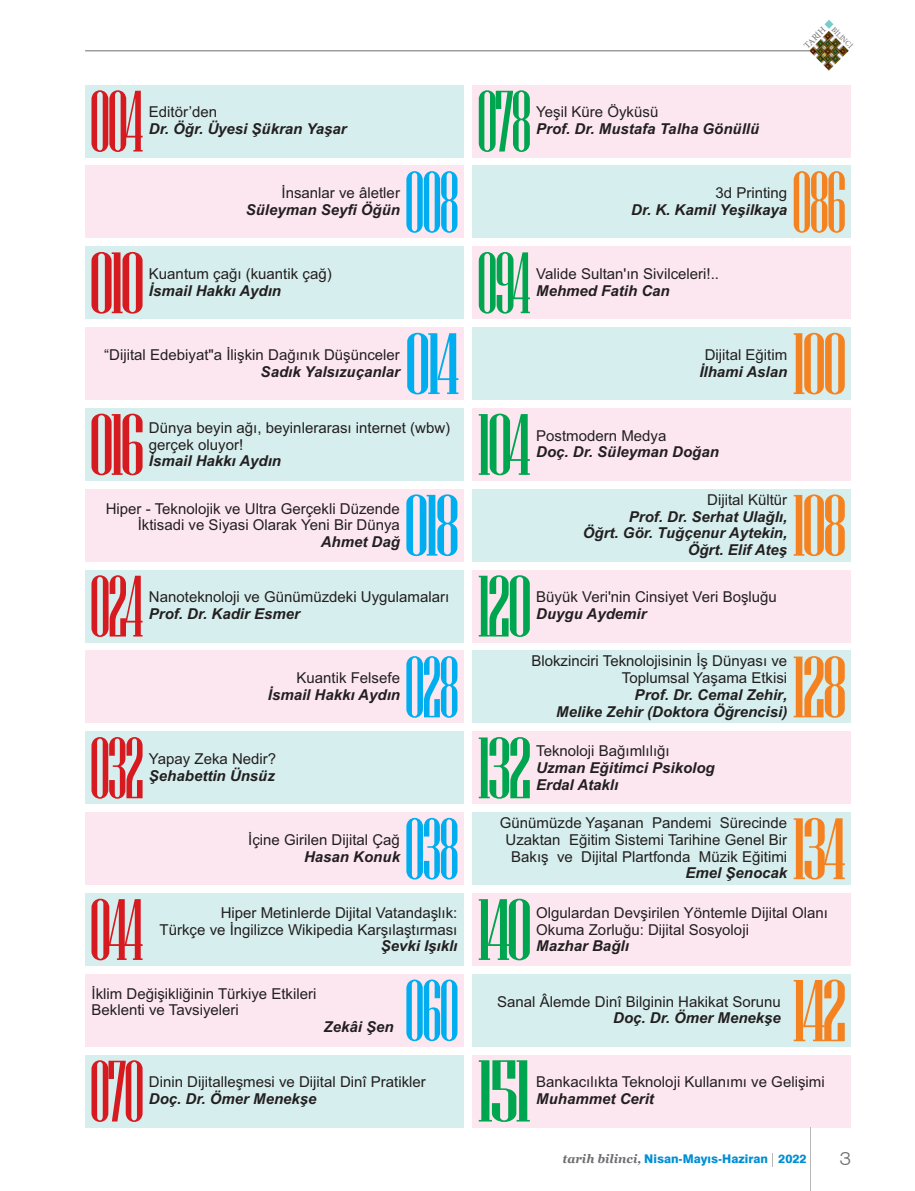
<style>
.page{position:relative;width:915px;height:1191px;background:#fff}
.page>*{position:absolute;margin:0;border:0;box-sizing:border-box;transform-origin:0 0}
.t1{font:87.45px "Niagara Solid";color:#f58220}
.t2{font:87.45px "Niagara Solid";color:#00a54f;scale:1.16 1}
.t3{font:86.85px "Niagara Solid";letter-spacing:-.045em;color:#00a54f}
.t4{font:86.85px "Niagara Solid";letter-spacing:-.045em;color:#d71920;scale:.81 1}
.t5{font:86.85px "Niagara Solid";letter-spacing:-.045em;color:#00aeef;scale:.78 1}
.t6{font:86.85px "Niagara Solid";letter-spacing:-.045em;color:#d71920;scale:.96 1}
.t7{font:86.85px "Niagara Solid";letter-spacing:-.045em;color:#00aeef;scale:.79 1}
.t8{font:86.85px "Niagara Solid";letter-spacing:-.045em;color:#00a54f;scale:.81 1}
.t9{font:86.85px "Niagara Solid";letter-spacing:-.045em;color:#f58220;scale:.94 1}
.t10{font:86.85px "Niagara Solid";letter-spacing:-.045em;color:#00aeef}
.t11{font:86.85px "Niagara Solid";letter-spacing:-.045em;color:#00aeef;scale:.96 1}
.t12{font:86.85px "Niagara Solid";letter-spacing:-.045em;color:#d71920;scale:.82 1}
.t13{font:86.85px "Niagara Solid";letter-spacing:-.045em;color:#d71920;scale:.8 1}
.t14{font:86.85px "Niagara Solid";letter-spacing:-.045em;color:#d71920;scale:.85 1}
.t15{font:86.85px "Niagara Solid";letter-spacing:-.045em;color:#f58220;scale:.78 1}
.t16{font:86.85px "Niagara Solid";letter-spacing:-.045em;color:#00a54f;scale:.96 1}
.t17{font:86.85px "Niagara Solid";letter-spacing:-.045em;color:#f58220;scale:.96 1}
.t18{font:86.85px "Niagara Solid";letter-spacing:-.045em;color:#f58220}
.t19{font:300 expanded 18px "Swiss 721 BT";color:#6c6d70}
.t20{font:15px/16.8px "Arial";color:#231f20;text-align:right}
.t21{font:italic 700 15px/16.8px "Arial";color:#231f20;text-align:right}
.t22{font:800 12px "Swiss 721 BT";color:#008fd5}
.t23{font:9px "Minion Pro";color:#6c6d70}
.t24{font:7.5px "Minion Pro";color:#6c6d70}
.s1{font-family:"Georgia";font-weight:700;font-style:italic;color:#6c6d70}
</style>
<div class="page">
<div style="left:85px;top:85px;width:378px;height:72px;background:#d6eeed"></div>
<div style="left:85px;top:166px;width:378px;height:72px;background:#fce7f0"></div>
<div style="left:85px;top:247px;width:378px;height:72px;background:#d6eeed"></div>
<div style="left:85px;top:327px;width:378px;height:73px;background:#fce7f0"></div>
<div style="left:85px;top:408px;width:378px;height:72px;background:#d6eeed"></div>
<div style="left:85px;top:489px;width:378px;height:72px;background:#fce7f0"></div>
<div style="left:85px;top:570px;width:378px;height:72px;background:#d6eeed"></div>
<div style="left:85px;top:651px;width:378px;height:72px;background:#fce7f0"></div>
<div style="left:85px;top:732px;width:378px;height:72px;background:#d6eeed"></div>
<div style="left:85px;top:812px;width:378px;height:72px;background:#fce7f0"></div>
<div style="left:85px;top:893px;width:378px;height:72px;background:#d6eeed"></div>
<div style="left:85px;top:974px;width:378px;height:72px;background:#fce7f0"></div>
<div style="left:85px;top:1055px;width:378px;height:72px;background:#d6eeed"></div>
<div style="left:472px;top:85px;width:378px;height:72px;background:#fce7f0"></div>
<div style="left:472px;top:166px;width:378px;height:72px;background:#d6eeed"></div>
<div style="left:472px;top:247px;width:378px;height:72px;background:#fce7f0"></div>
<div style="left:472px;top:327px;width:378px;height:73px;background:#d6eeed"></div>
<div style="left:472px;top:408px;width:378px;height:72px;background:#fce7f0"></div>
<div style="left:472px;top:489px;width:378px;height:72px;background:#d6eeed"></div>
<div style="left:472px;top:570px;width:378px;height:72px;background:#fce7f0"></div>
<div style="left:472px;top:651px;width:378px;height:72px;background:#d6eeed"></div>
<div style="left:472px;top:732px;width:378px;height:72px;background:#fce7f0"></div>
<div style="left:472px;top:812px;width:378px;height:72px;background:#d6eeed"></div>
<div style="left:472px;top:893px;width:378px;height:72px;background:#fce7f0"></div>
<div style="left:472px;top:974px;width:378px;height:72px;background:#d6eeed"></div>
<div style="left:472px;top:1055px;width:378px;height:72px;background:#fce7f0"></div>
<hr style="left:85px;top:51px;width:724px;height:1px;background:#6c6d70">
<img style="left:808px;top:31px;width:40px;height:40px">
<svg style="left:824px;top:20px;width:9px;height:9px"></svg>
<svg style="left:772px;top:1153px;width:1px;height:14px"></svg>
<hr style="left:810px;top:1127px;width:1px;height:64px;background:#b5b7b8">
<h2 class="t4" style="left:89px;top:75px;width:68px">004</h2>
<p class="t20" style="left:149px;top:104px;width:70px">Editör’den</p>
<p class="t21" style="left:149px;top:121px;width:199px">Dr. Öğr. Üyesi Şükran Yaşar</p>
<h2 class="t5" style="left:404px;top:156px;width:72px">008</h2>
<p class="t20" style="left:281px;top:185px;width:120px">İnsanlar ve âletler</p>
<p class="t21" style="left:245px;top:202px;width:156px">Süleyman Seyfi Öğün</p>
<h2 class="t6" style="left:89px;top:237px;width:60px">010</h2>
<p class="t20" style="left:149px;top:265px;width:184px">Kuantum çağı (kuantik çağ)</p>
<p class="t21" style="left:149px;top:282px;width:133px">İsmail Hakkı Aydın</p>
<h2 class="t10" style="left:404px;top:318px;width:56px">014</h2>
<p class="t20" style="left:104px;top:346px;width:297px">“Dijital Edebiyat"a İlişkin Dağınık Düşünceler</p>
<p class="t21" style="left:260px;top:363px;width:141px">Sadık Yalsızuçanlar</p>
<h2 class="t6" style="left:89px;top:399px;width:60px">016</h2>
<p class="t20" style="left:149px;top:419px;width:302px;text-align:left">Dünya beyin ağı, beyinlerarası internet (wbw) gerçek oluyor!</p>
<p class="t21" style="left:149px;top:453px;width:133px">İsmail Hakkı Aydın</p>
<p class="t20" style="left:106px;top:500px;width:295px">Hiper - Teknolojik ve Ultra Gerçekli Düzende<br>İktisadi ve Siyasi Olarak Yeni Bir Dünya</p>
<p class="t21" style="left:320px;top:534px;width:81px">Ahmet Dağ</p>
<h2 class="t12" style="left:89px;top:560px;width:67px">024</h2>
<h2 class="t7" style="left:404px;top:641px;width:71px">028</h2>
<h2 class="t11" style="left:404px;top:479px;width:60px">018</h2>
<p class="t20" style="left:149px;top:589px;width:302px">Nanoteknoloji ve Günümüzdeki Uygulamaları</p>
<p class="t21" style="left:149px;top:606px;width:152px">Prof. Dr. Kadir Esmer</p>
<p class="t20" style="left:296px;top:669px;width:105px">Kuantik Felsefe</p>
<p class="t21" style="left:268px;top:686px;width:134px">İsmail Hakkı Aydın</p>
<h2 class="t13" style="left:89px;top:722px;width:71px">032</h2>
<p class="t20" style="left:149px;top:750px;width:129px">Yapay Zeka Nedir?</p>
<p class="t21" style="left:149px;top:767px;width:127px">Şehabettin Ünsüz</p>
<h2 class="t7" style="left:404px;top:803px;width:71px">038</h2>
<p class="t20" style="left:248px;top:831px;width:153px">İçine Girilen Dijital Çağ</p>
<p class="t21" style="left:304px;top:848px;width:97px">Hasan Konuk</p>
<h2 class="t14" style="left:89px;top:884px;width:65px">044</h2>
<p class="t20" style="left:159px;top:904px;width:299px">Hiper Metinlerde Dijital Vatandaşlık:<br>Türkçe ve İngilizce Wikipedia Karşılaştırması</p>
<p class="t21" style="left:380px;top:938px;width:78px">Şevki Işıklı</p>
<p class="t20" style="left:91px;top:985px;width:226px;text-align:left">İklim Değişikliğinin Türkiye Etkileri<br>Beklenti ve Tavsiyeleri</p>
<p class="t21" style="left:323px;top:1019px;width:72px">Zekâi Şen</p>
<h2 class="t4" style="left:89px;top:1045px;width:70px">070</h2>
<h2 class="t5" style="left:404px;top:964px;width:72px">060</h2>
<p class="t20" style="left:149px;top:1073px;width:278px">Dinin Dijitalleşmesi ve Dijital Dinî Pratikler</p>
<p class="t21" style="left:149px;top:1090px;width:169px">Doç. Dr. Ömer Menekşe</p>
<h2 class="t8" style="left:476px;top:75px;width:70px">078</h2>
<p class="t20" style="left:536px;top:104px;width:123px">Yeşil Küre Öyküsü</p>
<p class="t21" style="left:536px;top:121px;width:224px">Prof. Dr. Mustafa Talha Gönüllü</p>
<p class="t23" style="left:801px;top:43px;width:28px;rotate:-45deg">TARİH</p>
<p class="t24" style="left:836px;top:25px;width:28px;rotate:45deg">BİLİNCİ</p>
<h2 class="t15" style="left:791px;top:156px;width:72px">086</h2>
<p class="t20" style="left:715px;top:185px;width:73px">3d Printing</p>
<p class="t21" style="left:631px;top:202px;width:157px">Dr. K. Kamil Yeşilkaya</p>
<h2 class="t8" style="left:476px;top:237px;width:68px">094</h2>
<p class="t20" style="left:536px;top:265px;width:184px">Valide Sultan'ın Sivilceleri!..</p>
<p class="t21" style="left:536px;top:282px;width:135px">Mehmed Fatih Can</p>
<h2 class="t9" style="left:792px;top:318px;width:60px">100</h2>
<p class="t20" style="left:704px;top:346px;width:84px">Dijital Eğitim</p>
<p class="t21" style="left:699px;top:363px;width:89px">İlhami Aslan</p>
<h2 class="t3" style="left:477px;top:399px;width:55px">104</h2>
<p class="t20" style="left:536px;top:427px;width:132px">Postmodern Medya</p>
<p class="t21" style="left:536px;top:444px;width:184px">Doç. Dr. Süleyman Doğan</p>
<p class="t20" style="left:707px;top:491px;width:82px">Dijital Kültür</p>
<p class="t21" style="left:582px;top:508px;width:206px">Prof. Dr. Serhat Ulağlı,<br>Öğrt. Gör. Tuğçenur Aytekin,<br>Öğrt. Elif Ateş</p>
<h2 class="t9" style="left:792px;top:480px;width:60px">108</h2>
<h2 class="t16" style="left:477px;top:560px;width:59px">120</h2>
<p class="t20" style="left:536px;top:589px;width:242px">Büyük Veri'nin Cinsiyet Veri Boşluğu</p>
<p class="t21" style="left:536px;top:606px;width:112px">Duygu Aydemir</p>
<p class="t20" style="left:531px;top:653px;width:257px">Blokzinciri Teknolojisinin İş Dünyası ve<br>Toplumsal Yaşama Etkisi</p>
<p class="t21" style="left:556px;top:686px;width:232px">Prof. Dr. Cemal Zehir,<br>Melike Zehir (Doktora Öğrencisi)</p>
<h2 class="t17" style="left:792px;top:641px;width:59px">128</h2>
<h2 class="t3" style="left:477px;top:722px;width:56px">132</h2>
<p class="t20" style="left:536px;top:742px;width:135px">Teknoloji Bağımlılığı</p>
<p class="t21" style="left:536px;top:759px;width:180px;text-align:left">Uzman Eğitimci Psikolog<br>Erdal Ataklı</p>
<p class="t20" style="left:499px;top:814px;width:289px">Günümüzde Yaşanan Pandemi Sürecinde<br>Uzaktan Eğitim Sistemi Tarihine Genel Bir<br>Bakış ve Dijital Plartfonda Müzik Eğitimi</p>
<p class="t21" style="left:685px;top:865px;width:103px">Emel Şenocak</p>
<h2 class="t3" style="left:477px;top:884px;width:57px">140</h2>
<h2 class="t18" style="left:792px;top:803px;width:55px">134</h2>
<p class="t20" style="left:536px;top:904px;width:293px;text-align:left">Olgulardan Devşirilen Yöntemle Dijital Olanı<br>Okuma Zorluğu: Dijital Sosyoloji</p>
<p class="t21" style="left:536px;top:938px;width:94px">Mazhar Bağlı</p>
<p class="t20" style="left:497px;top:993px;width:285px">Sanal Âlemde Dinî Bilginin Hakikat Sorunu</p>
<p class="t21" style="left:613px;top:1010px;width:169px">Doç. Dr. Ömer Menekşe</p>
<h1 class="t2" style="left:477px;top:1045px;width:48px">151</h1>
<h1 class="t1" style="left:791px;top:964px;width:57px">142</h1>
<p class="t20" style="left:536px;top:1073px;width:290px">Bankacılıkta Teknoloji Kullanımı ve Gelişimi</p>
<p class="t21" style="left:536px;top:1090px;width:119px">Muhammet Cerit</p>
<p class="t22" style="left:562px;top:1151px;width:245px"><span class="s1">tarih bilinci,</span> Nisan-Mayıs-Haziran 2022</p>
<p class="t19" style="left:839px;top:1148px;width:13px">3</p>
</div>
